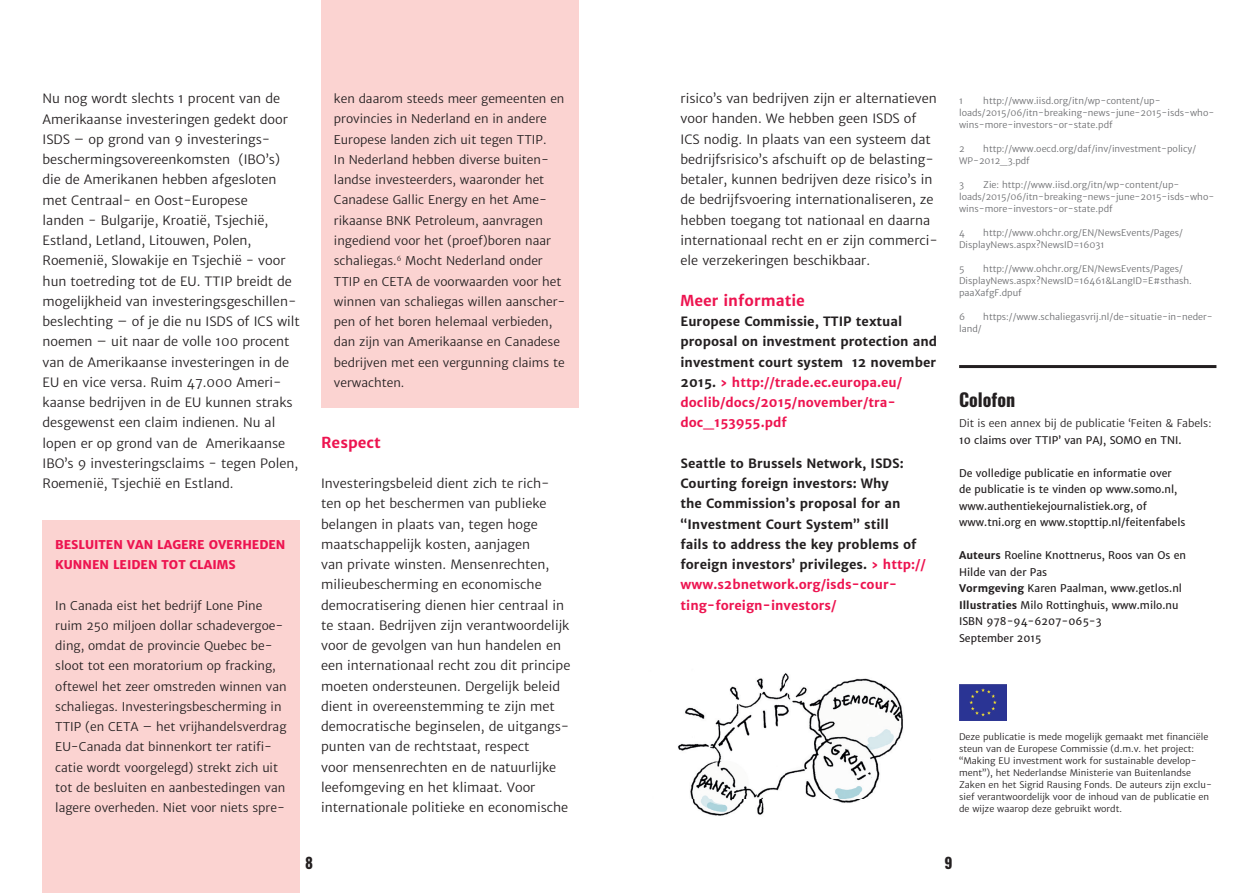
<style>
.page{position:relative;width:1259px;height:893px;background:#fff}
.page>*{position:absolute;margin:0;border:0;box-sizing:border-box;transform-origin:0 0}
.t1{font:700 18px "Oswald";color:#231f20}
.t2{font:700 15px "Merriweather Sans";color:#ed1450}
.t3{font:700 15px "Oswald";color:#231f20}
.t4{font:12.75px/20.2px "Merriweather Sans";color:#231f20}
.t5{font:700 12.75px/20.2px "Merriweather Sans";color:#231f20}
.t6{font:12px/20.2px "Merriweather Sans";color:#231f20}
.t7{font:800 12px/20.2px "Merriweather Sans";color:#ed1450}
.t8{font:10.5px/16.5px "Merriweather Sans";color:#231f20}
.t9{font:10.5px "Merriweather Sans";color:#231f20}
.t10{font:9px/12px "Merriweather Sans";color:#6c6d70}
.t11{font:9px/12px "Merriweather Sans";color:#231f20}
.s1{color:#ed1450}
.s2{font-weight:700}
</style>
<div class="page">
<div style="left:43px;top:521px;width:257px;height:372px;background:#fbd3d1"></div>
<div style="left:321px;top:0;width:257px;height:407px;background:#fbd3d1"></div>
<img style="left:959px;top:685px;width:48px;height:35px">
<hr style="left:959px;top:365px;width:257px;height:3px;background:#231f20">
<img style="left:678px;top:673px;width:225px;height:143px">
<svg style="left:809px;top:792px;width:62px;height:24px"></svg>
<p class="t4" style="left:43px;top:89px;width:259px">Nu nog wordt slechts 1 procent van de Amerikaanse investeringen gedekt door ISDS – op grond van 9 investerings&shy;beschermingsovereenkomsten (IBO’s) die de Amerikanen hebben afgesloten met Centraal- en Oost-Europese<br>landen - Bulgarije, Kroatië, Tsjechië, Estland, Letland, Litouwen, Polen, Roemenië, Slowakije en Tsjechië - voor hun toetreding tot de EU. TTIP breidt de mogelijkheid van investeringsgeschillen&shy;beslechting – of je die nu ISDS of ICS wilt noemen – uit naar de volle 100 procent van de Amerikaanse investeringen in de EU en vice versa. Ruim 47.000 Ameri&shy;kaanse bedrijven in de EU kunnen straks desgewenst een claim indienen. Nu al lopen er op grond van de Amerikaanse IBO’s 9 investeringsclaims - tegen Polen, Roemenië, Tsjechië en Estland.</p>
<p class="t7" style="left:55px;top:534px;width:232px">BESLUITEN VAN LAGERE OVERHEDEN<br>KUNNEN LEIDEN TOT CLAIMS</p>
<p class="t6" style="left:55px;top:595px;width:233px">In Canada eist het bedrijf Lone Pine ruim 250 miljoen dollar schadevergoe&shy;ding, omdat de provincie Quebec be&shy;sloot tot een moratorium op fracking, oftewel het zeer omstreden winnen van schaliegas. Investeringsbescherming in TTIP (en CETA – het vrijhandelsverdrag EU-Canada dat binnenkort ter ratifi&shy;catie wordt voorgelegd) strekt zich uit tot de besluiten en aanbestedingen van lagere overheden. Niet voor niets spre-</p>
<p class="t6" style="left:334px;top:89px;width:233px">ken daarom steeds meer gemeenten en provincies in Nederland en in andere Europese landen zich uit tegen TTIP.<br>In Nederland hebben diverse buiten&shy;landse investeerders, waaronder het Canadese Gallic Energy en het Ame&shy;rikaanse BNK Petroleum, aanvragen ingediend voor het (proef)boren naar schaliegas.<sup>6</sup> Mocht Nederland onder TTIP en CETA de voorwaarden voor het winnen van schaliegas willen aanscher&shy;pen of het boren helemaal verbieden, dan zijn van Amerikaanse en Canadese bedrijven met een vergunning claims te verwachten.</p>
<p class="t2" style="left:321px;top:433px;width:61px">Respect</p>
<p class="t4" style="left:321px;top:473px;width:251px">Investeringsbeleid dient zich te rich&shy;ten op het beschermen van publieke belangen in plaats van, tegen hoge maatschappelijk kosten, aanjagen<br>van private winsten. Mensenrechten, milieubescherming en economische democratisering dienen hier centraal in te staan. Bedrijven zijn verantwoordelijk voor de gevolgen van hun handelen en een internationaal recht zou dit principe moeten ondersteunen. Dergelijk beleid dient in overeenstemming te zijn met democratische beginselen, de uitgangs&shy;punten van de rechtstaat, respect<br>voor mensenrechten en de natuurlijke leefomgeving en het klimaat. Voor internationale politieke en economische</p>
<p class="t4" style="left:680px;top:89px;width:259px">risico’s van bedrijven zijn er alternatieven voor handen. We hebben geen ISDS of ICS nodig. In plaats van een systeem dat bedrijfsrisico’s afschuift op de belasting&shy;betaler, kunnen bedrijven deze risico’s in de bedrijfsvoering internationaliseren, ze hebben toegang tot nationaal en daarna internationaal recht en er zijn commerci&shy;ele verzekeringen beschikbaar.</p>
<p class="t2" style="left:680px;top:291px;width:126px">Meer informatie</p>
<p class="t5" style="left:680px;top:311px;width:258px">Europese Commissie, TTIP textual proposal on investment protection and investment court system 12 november 2015. <span class="s1">› http://trade.ec.europa.eu/ doclib/docs/2015/november/tra&shy;doc_153955.pdf</span></p>
<p class="t5" style="left:680px;top:453px;width:247px">Seattle to Brussels Network, ISDS:<br>Courting foreign investors: Why<br>the Commission’s proposal for an “Investment Court System” still<br>fails to address the key problems of foreign investors’ privileges. <span class="s1">› http:// www.s2bnetwork.org/isds-cour&shy;ting-foreign-investors/</span></p>
<p class="t10" style="left:959px;top:95px;width:257px;text-indent:24px">http://www.iisd.org/itn/wp-content/up&shy;loads/2015/06/itn-breaking-news-june-2015-isds-who&shy;wins-more-investors-or-state.pdf</p>
<p class="t10" style="left:959px;top:143px;width:7px">2</p>
<p class="t10" style="left:959px;top:95px;width:6px">1</p>
<p class="t10" style="left:959px;top:143px;width:239px;text-indent:24px">http://www.oecd.org/daf/inv/investment-policy/<br>WP-2012_3.pdf</p>
<p class="t10" style="left:959px;top:179px;width:6px">3</p>
<p class="t10" style="left:959px;top:179px;width:257px;text-indent:24px">Zie: http://www.iisd.org/itn/wp-content/up&shy;loads/2015/06/itn-breaking-news-june-2015-isds-who&shy;wins-more-investors-or-state.pdf</p>
<p class="t10" style="left:959px;top:227px;width:7px">4</p>
<p class="t10" style="left:959px;top:227px;width:225px;text-indent:24px">http://www.ohchr.org/EN/NewsEvents/Pages/<br>DisplayNews.aspx?NewsID=16031</p>
<p class="t10" style="left:959px;top:263px;width:7px">5</p>
<p class="t10" style="left:959px;top:263px;width:234px;text-indent:24px">http://www.ohchr.org/EN/NewsEvents/Pages/<br>DisplayNews.aspx?NewsID=16461&amp;LangID=E#sthash. paaXafgF.dpuf</p>
<p class="t10" style="left:959px;top:311px;width:8px">6</p>
<p class="t10" style="left:983px;top:311px;width:231px">https://www.schaliegasvrij.nl/de-situatie-in-neder-</p>
<p class="t10" style="left:959px;top:323px;width:24px">land/</p>
<h1 class="t1" style="left:959px;top:387px;width:58px">Colofon</h1>
<p class="t9" style="left:959px;top:417px;width:254px">Dit is een annex bij de publicatie ‘Feiten &amp; Fabels:</p>
<p class="t8" style="left:959px;top:432px;width:224px">10 claims over TTIP’ van PAJ, SOMO en TNI.</p>
<p class="t8" style="left:959px;top:465px;width:228px">De volledige publicatie en informatie over de publicatie is te vinden op www.somo.nl, www.authentiekejournalistiek.org, of www.tni.org en www.stopttip.nl/feitenfabels</p>
<p class="t8" style="left:959px;top:547px;width:228px"><span class="s2">Auteurs</span> Roeline Knottnerus, Roos van Os en<br>Hilde van der Pas<br><span class="s2">Vormgeving</span> Karen Paalman, www.getlos.nl<br><span class="s2">Illustraties</span> Milo Rottinghuis, www.milo.nu<br>ISBN 978-94-6207-065-3<br>September 2015</p>
<p class="t11" style="left:959px;top:731px;width:254px">Deze publicatie is mede mogelijk gemaakt met financiële steun van de Europese Commissie (d.m.v. het project: “Making EU investment work for sustainable develop&shy;ment”), het Nederlandse Ministerie van Buitenlandse Zaken en het Sigrid Rausing Fonds. De auteurs zijn exclu&shy;sief verantwoordelijk voor de inhoud van de publicatie en de wijze waarop deze gebruikt wordt.</p>
<p class="t3" style="left:305px;top:852px;width:9px">8</p>
<p class="t3" style="left:944px;top:852px;width:9px">9</p>
</div>
